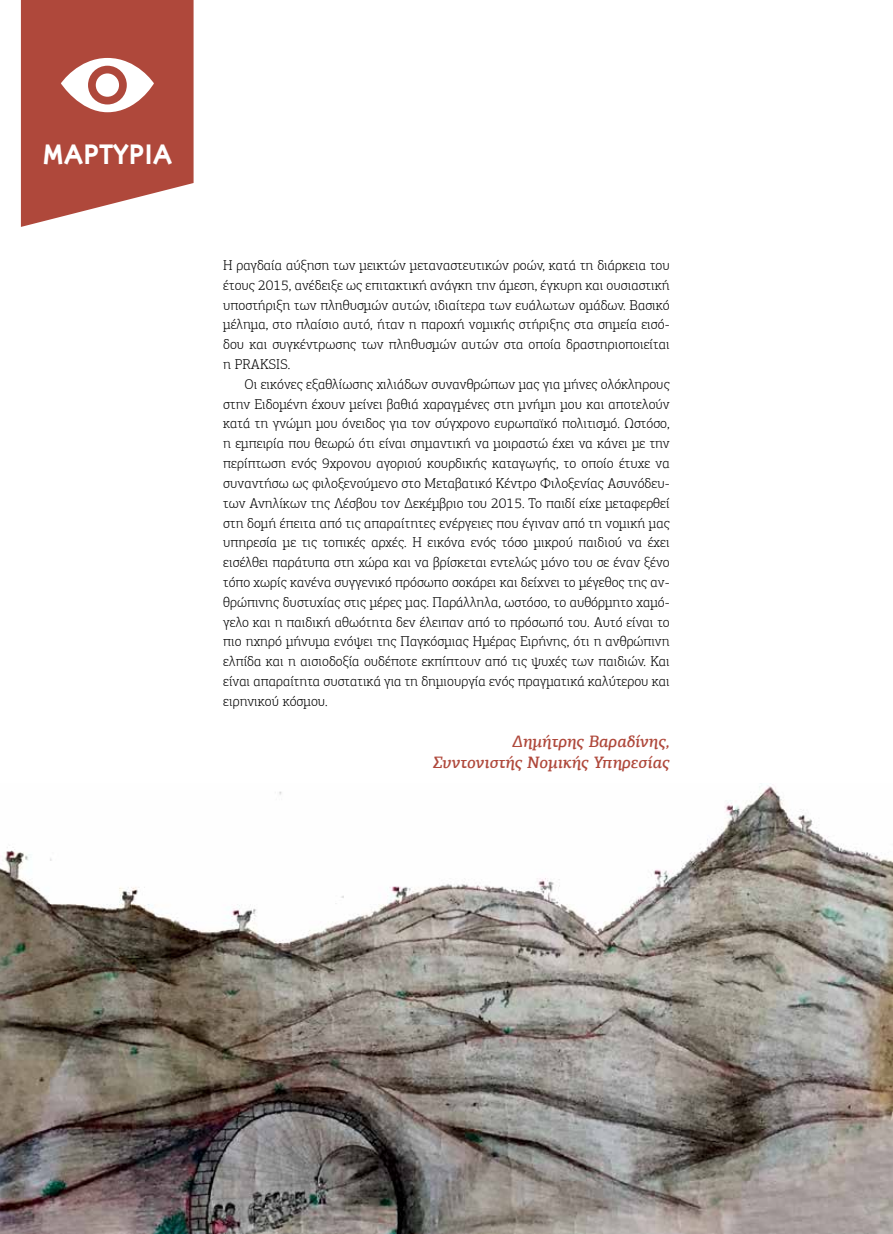
<style>
.page{position:relative;width:893px;height:1234px;background:#fff}
.page>*{position:absolute;margin:0;border:0;box-sizing:border-box;transform-origin:0 0}
.t1{font:700 28.5px "PF Textbook";color:#fff}
.t2{font:italic 500 16.5px/21px "PF Agora Slab Pro";color:#af483b;text-align:right}
.t3{font:300 14.25px/19.8px "PF Agora Slab Pro";color:#000;text-align:justify}
</style>
<div class="page">
<svg style="left:21px;top:0;width:173px;height:227px"></svg>
<img style="left:0;top:783px;width:893px;height:450px">
<h1 class="t1" style="left:42px;top:137px;width:132px">ΜΑΡΤΥΡΙΑ</h1>
<p class="t3" style="left:223px;top:255px;width:448px">Η ραγδαία αύξηση των μεικτών μεταναστευτικών ροών, κατά τη διάρκεια του έτους 2015, ανέδειξε ως επιτακτική ανάγκη την άμεση, έγκυρη και ουσιαστική υποστήριξη των πληθυσμών αυτών, ιδιαίτερα των ευάλωτων ομάδων. Βασικό μέλημα, στο πλαίσιο αυτό, ήταν η παροχή νομικής στήριξης στα σημεία εισό&shy;δου και συγκέντρωσης των πληθυσμών αυτών στα οποία δραστηριοποιείται η PRAKSIS.</p>
<p class="t3" style="left:223px;top:374px;width:448px;text-indent:21px">Οι εικόνες εξαθλίωσης χιλιάδων συνανθρώπων μας για μήνες ολόκληρους στην Ειδομένη έχουν μείνει βαθιά χαραγμένες στη μνήμη μου και αποτελούν κατά τη γνώμη μου όνειδος για τον σύγχρονο ευρωπαϊκό πολιτισμό. Ωστόσο, η εμπειρία που θεωρώ ότι είναι σημαντική να μοιραστώ έχει να κάνει με την περίπτωση ενός 9χρονου αγοριού κουρδικής καταγωγής, το οποίο έτυχε να συναντήσω ως φιλοξενούμενο στο Μεταβατικό Κέντρο Φιλοξενίας Ασυνόδευ&shy;των Ανηλίκων της Λέσβου τον Δεκέμβριο του 2015. Το παιδί είχε μεταφερθεί στη δομή έπειτα από τις απαραίτητες ενέργειες που έγιναν από τη νομική μας υπηρεσία με τις τοπικές αρχές. Η εικόνα ενός τόσο μικρού παιδιού να έχει εισέλθει παράτυπα στη χώρα και να βρίσκεται εντελώς μόνο του σε έναν ξένο τόπο χωρίς κανένα συγγενικό πρόσωπο σοκάρει και δείχνει το μέγεθος της αν&shy;θρώπινης δυστυχίας στις μέρες μας. Παράλληλα, ωστόσο, το αυθόρμητο χαμό&shy;γελο και η παιδική αθωότητα δεν έλειπαν από το πρόσωπό του. Αυτό είναι το πιο ηχηρό μήνυμα ενόψει της Παγκόσμιας Ημέρας Ειρήνης, ότι η ανθρώπινη ελπίδα και η αισιοδοξία ουδέποτε εκπίπτουν από τις ψυχές των παιδιών. Και είναι απαραίτητα συστατικά για τη δημιουργία ενός πραγματικά καλύτερου και ειρηνικού κόσμου.</p>
<p class="t2" style="left:433px;top:730px;width:238px">Δημήτρης Βαραδίνης,<br>Συντονιστής Νομικής Υπηρεσίας</p>
</div>
